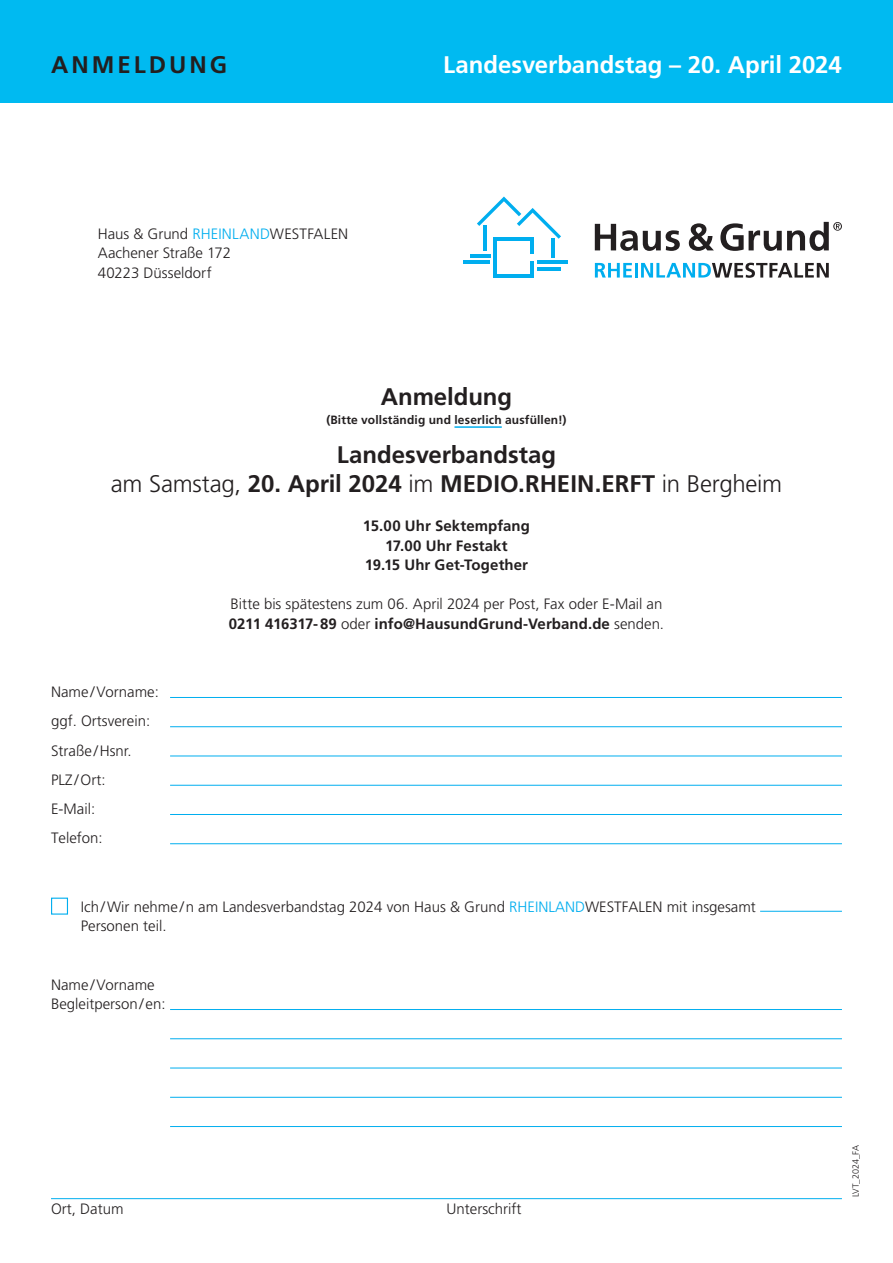
<style>
.page{position:relative;width:893px;height:1263px;background:#fff}
.page>*{position:absolute;margin:0;border:0;box-sizing:border-box;transform-origin:0 0}
.t1{font:700 24px/29.2px "Frutiger LT Pro";color:#231f20;text-align:center}
.t2{font:700 24px "Frutiger LT Pro";color:#fff}
.t3{font:700 24px "Frutiger LT Pro";letter-spacing:.125em;color:#231f20}
.t4{font:300 15px/29.2px "Frutiger LT Pro";color:#231f20}
.t5{font:700 15px/19.5px "Frutiger LT Pro";letter-spacing:.005em;color:#231f20;text-align:center}
.t6{font:700 12px "Frutiger LT Pro";letter-spacing:.015em;color:#231f20}
.t7{font:300 9px "Frutiger LT Pro";color:#231f20}
.s1{color:#00aeef}
.s2{font-weight:300}
.s3{font-weight:700}
</style>
<div class="page">
<div style="left:0;top:0;width:893px;height:102px;background:#00baf1"></div>
<hr style="left:170px;top:697px;width:672px;height:1px;background:#00aeef">
<hr style="left:170px;top:726px;width:672px;height:1px;background:#00aeef">
<hr style="left:170px;top:756px;width:672px;height:1px;background:#00aeef">
<hr style="left:170px;top:785px;width:672px;height:1px;background:#00aeef">
<hr style="left:170px;top:814px;width:672px;height:1px;background:#00aeef">
<hr style="left:170px;top:843px;width:672px;height:1px;background:#00aeef">
<hr style="left:170px;top:1009px;width:672px;height:1px;background:#00aeef">
<hr style="left:170px;top:1038px;width:672px;height:1px;background:#00aeef">
<hr style="left:170px;top:1068px;width:672px;height:1px;background:#00aeef">
<hr style="left:170px;top:1097px;width:672px;height:1px;background:#00aeef">
<hr style="left:170px;top:1126px;width:672px;height:1px;background:#00aeef">
<hr style="left:51px;top:1198px;width:791px;height:1px;background:#00aeef">
<div style="left:51px;top:898px;width:17px;height:17px;border:1px solid #00aeef"></div>
<hr style="left:760px;top:911px;width:82px;height:1px;background:#00aeef">
<svg style="left:595px;top:224px;width:85px;height:27px"></svg>
<svg style="left:689px;top:223px;width:25px;height:28px"></svg>
<svg style="left:720px;top:222px;width:122px;height:29px"></svg>
<hr style="left:494px;top:237px;width:3px;height:40px;background:#00aeef">
<hr style="left:531px;top:261px;width:3px;height:17px;background:#00aeef">
<hr style="left:494px;top:274px;width:40px;height:4px;background:#00aeef">
<hr style="left:494px;top:237px;width:40px;height:3px;background:#00aeef">
<hr style="left:537px;top:267px;width:24px;height:4px;background:#00aeef">
<hr style="left:537px;top:261px;width:31px;height:3px;background:#00aeef">
<hr style="left:531px;top:237px;width:3px;height:17px;background:#00aeef">
<hr style="left:551px;top:238px;width:3px;height:19px;background:#00aeef">
<hr style="left:470px;top:254px;width:20px;height:3px;background:#00aeef">
<hr style="left:463px;top:261px;width:27px;height:3px;background:#00aeef">
<hr style="left:484px;top:225px;width:3px;height:26px;background:#00aeef">
<svg style="left:477px;top:197px;width:84px;height:42px"></svg>
<svg style="left:595px;top:263px;width:37px;height:15px"></svg>
<hr style="left:635px;top:263px;width:3px;height:15px;background:#00aeef">
<svg style="left:641px;top:263px;width:188px;height:15px"></svg>
<hr style="left:454px;top:426px;width:48px;height:2px;background:#00aeef">
<h1 class="t3" style="left:51px;top:50px;width:177px">ANMELDUNG</h1>
<h1 class="t2" style="left:443px;top:50px;width:400px">Landesverbandstag – 20. April 2024</h1>
<p class="t4" style="left:98px;top:224px;width:252px;line-height:19.5px">Haus &amp; Grund <span class="s1">RHEINLAND</span>WESTFALEN<br>Aachener Straße 172<br>40223 Düsseldorf</p>
<h1 class="t1" style="left:381px;top:382px;width:133px">Anmeldung</h1>
<p class="t6" style="left:326px;top:413px;width:242px">(Bitte vollständig und leserlich ausfüllen!)</p>
<h1 class="t1" style="left:111px;top:440px;width:673px">Landesverbandstag<br><span class="s2">am Samstag,</span> 20. April 2024 <span class="s2">im</span> MEDIO.RHEIN.ERFT <span class="s2">in Bergheim</span></h1>
<p class="t5" style="left:363px;top:516px;width:169px">15.00 Uhr Sektempfang<br>17.00 Uhr Festakt<br>19.15 Uhr Get-Together</p>
<p class="t4" style="left:229px;top:594px;width:437px;line-height:19.5px">Bitte bis spätestens zum 06. April 2024 per Post, Fax oder E-Mail an<br><span class="s3">0211 416317-89</span> oder <span class="s3">info@HausundGrund-Verband.de</span> senden.</p>
<p class="t4" style="left:51px;top:677px;width:109px">Name /Vorname: ggf. Ortsverein:<br>Straße /Hsnr.<br>PLZ /Ort:<br>E-Mail:<br>Telefon:</p>
<p class="t4" style="left:81px;top:897px;width:677px;line-height:19.5px">Ich/Wir nehme/n am Landesverbandstag 2024 von Haus &amp; Grund <span class="s1">RHEINLAND</span>WESTFALEN mit insgesamt<br>Personen teil.</p>
<p class="t4" style="left:51px;top:975px;width:116px;line-height:19.5px">Name /Vorname<br>Begleitperson/en:</p>
<p class="t4" style="left:51px;top:1194px;width:74px">Ort, Datum</p>
<p class="t4" style="left:446px;top:1194px;width:76px">Unterschrift</p>
<p class="t7" style="left:851px;top:1197px;width:53px;rotate:-90deg">LVT_2024_FA</p>
</div>
